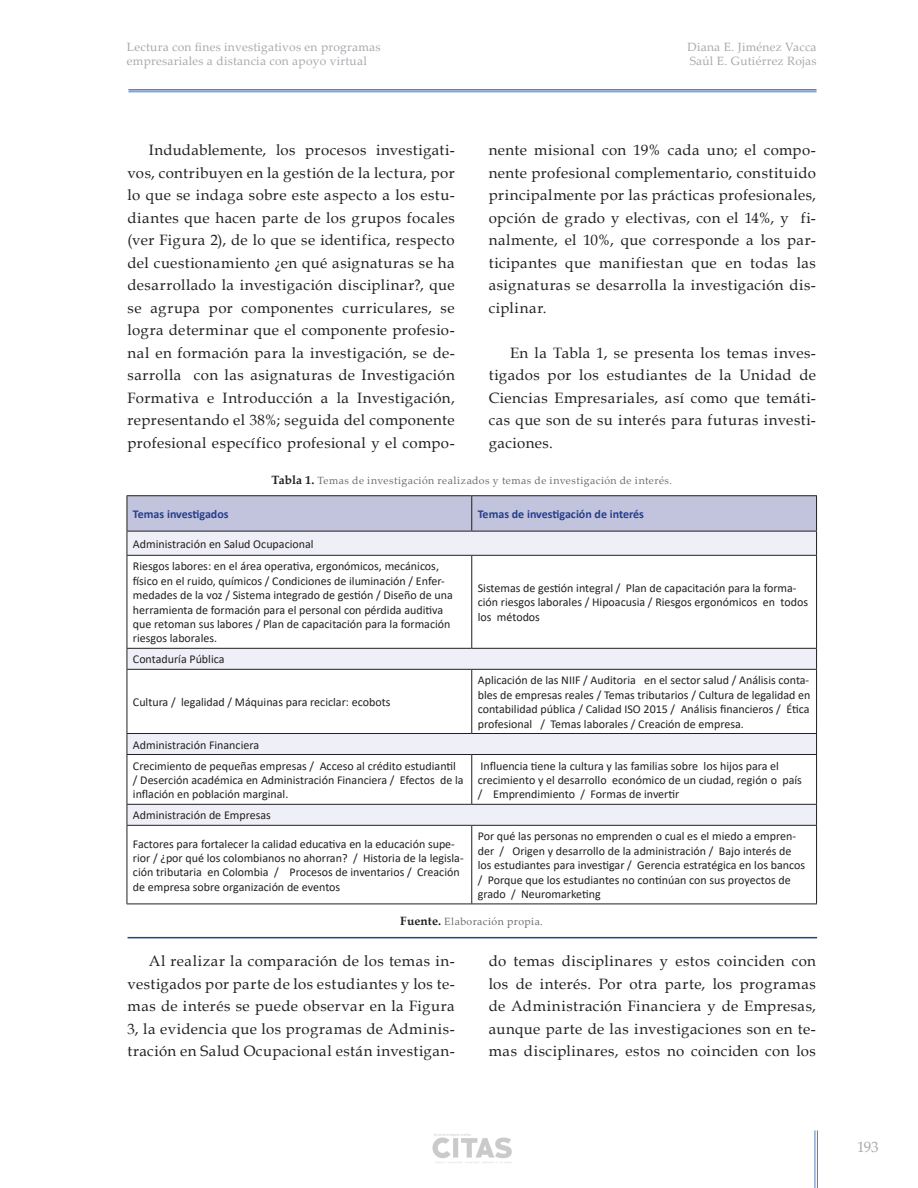
<style>
.page{position:relative;width:918px;height:1188px;background:#fff}
.page>*{position:absolute;margin:0;border:0;box-sizing:border-box;transform-origin:0 0}
.parrafo_texto{font:15px/22.5px "Book Antiqua";letter-spacing:.03em;color:#231f20;text-align:justify}
.t1{font:15px "Palatino Linotype";color:#a8a9ad}
.t2{font:12px/14.4px "Calibri";color:#231f20}
.t3{font:12px/14.4px "Palatino Linotype";letter-spacing:.02em;color:#a8a9ad}
.t4{font:700 12px "Calibri";color:#253f8e}
.t5{font:10.5px "Palatino Linotype";letter-spacing:.045em;color:#6c6d70}
.s1{font-weight:700;font-size:12px;color:#231f20}
</style>
<div class="page">
<hr style="left:128px;top:89px;width:689px;height:2px;background:#507dbf">
<hr style="left:128px;top:92px;width:689px;height:1px;background:#507dbf">
<hr style="left:817px;top:1130px;width:1px;height:58px;background:#507dbf">
<hr style="left:815px;top:1130px;width:1px;height:58px;background:#507dbf">
<img style="left:432px;top:1133px;width:80px;height:31px">
<svg style="left:128px;top:556px;width:688px;height:269px"></svg>
<hr style="left:127px;top:495px;width:345px;height:1px;background:#231f20">
<hr style="left:472px;top:495px;width:345px;height:1px;background:#231f20">
<svg style="left:127px;top:496px;width:690px;height:59px"></svg>
<hr style="left:127px;top:555px;width:345px;height:1px;background:#231f20">
<hr style="left:127px;top:556px;width:1px;height:92px;background:#231f20">
<hr style="left:472px;top:555px;width:345px;height:1px;background:#231f20">
<hr style="left:471px;top:556px;width:1px;height:92px;background:#231f20">
<hr style="left:816px;top:556px;width:1px;height:92px;background:#231f20">
<hr style="left:127px;top:648px;width:345px;height:1px;background:#231f20">
<svg style="left:127px;top:649px;width:1px;height:20px"></svg>
<hr style="left:472px;top:648px;width:345px;height:1px;background:#231f20">
<svg style="left:816px;top:649px;width:1px;height:20px"></svg>
<hr style="left:127px;top:669px;width:345px;height:1px;background:#231f20">
<hr style="left:127px;top:670px;width:1px;height:63px;background:#231f20">
<hr style="left:472px;top:669px;width:345px;height:1px;background:#231f20">
<hr style="left:471px;top:670px;width:1px;height:63px;background:#231f20">
<hr style="left:816px;top:670px;width:1px;height:63px;background:#231f20">
<hr style="left:127px;top:733px;width:345px;height:1px;background:#231f20">
<svg style="left:127px;top:734px;width:1px;height:20px"></svg>
<hr style="left:472px;top:733px;width:345px;height:1px;background:#231f20">
<svg style="left:816px;top:734px;width:1px;height:20px"></svg>
<hr style="left:127px;top:754px;width:345px;height:1px;background:#231f20">
<hr style="left:127px;top:755px;width:1px;height:49px;background:#231f20">
<hr style="left:472px;top:754px;width:345px;height:1px;background:#231f20">
<hr style="left:471px;top:755px;width:1px;height:49px;background:#231f20">
<hr style="left:816px;top:755px;width:1px;height:49px;background:#231f20">
<hr style="left:127px;top:804px;width:345px;height:1px;background:#231f20">
<svg style="left:127px;top:805px;width:1px;height:20px"></svg>
<hr style="left:472px;top:804px;width:345px;height:1px;background:#231f20">
<svg style="left:816px;top:805px;width:1px;height:20px"></svg>
<hr style="left:127px;top:825px;width:345px;height:1px;background:#231f20">
<hr style="left:127px;top:826px;width:1px;height:78px;background:#231f20">
<hr style="left:472px;top:825px;width:345px;height:1px;background:#231f20">
<hr style="left:471px;top:826px;width:1px;height:78px;background:#231f20">
<hr style="left:816px;top:826px;width:1px;height:78px;background:#231f20">
<hr style="left:127px;top:904px;width:345px;height:1px;background:#231f20">
<hr style="left:472px;top:904px;width:345px;height:1px;background:#231f20">
<hr style="left:128px;top:937px;width:689px;height:1px;background:#253f8e">
<p class="t3" style="left:127px;top:39px;width:255px">Lectura con fines investigativos en programas empresariales a distancia con apoyo virtual</p>
<p class="t3" style="left:688px;top:39px;width:131px">Diana E. Jiménez Vacca<br>Saúl E. Gutiérrez Rojas</p>
<p class="parrafo_texto" style="left:128px;top:139px;width:329px;text-indent:21px">Indudablemente, los procesos investigati&shy;vos, contribuyen en la gestión de la lectura, por lo que se indaga sobre este aspecto a los estu&shy;diantes que hacen parte de los grupos focales (ver Figura 2), de lo que se identifica, respecto del cuestionamiento ¿en qué asignaturas se ha desarrollado la investigación disciplinar?, que se agrupa por componentes curriculares, se logra determinar que el componente profesio&shy;nal en formación para la investigación, se de&shy;sarrolla con las asignaturas de Investigación Formativa e Introducción a la Investigación, representando el 38%; seguida del componente profesional específico profesional y el compo-</p>
<p class="parrafo_texto" style="left:489px;top:139px;width:329px">nente misional con 19% cada uno; el compo&shy;nente profesional complementario, constituido principalmente por las prácticas profesionales, opción de grado y electivas, con el 14%, y fi&shy;nalmente, el 10%, que corresponde a los par&shy;ticipantes que manifiestan que en todas las asignaturas se desarrolla la investigación dis&shy;ciplinar.</p>
<p class="parrafo_texto" style="left:489px;top:341px;width:329px;text-indent:21px">En la Tabla 1, se presenta los temas inves&shy;tigados por los estudiantes de la Unidad de Ciencias Empresariales, así como que temáti&shy;cas que son de su interés para futuras investi&shy;gaciones.</p>
<p class="t5" style="left:271px;top:472px;width:402px"><span class="s1">Tabla 1.</span> Temas de investigación realizados y temas de investigación de interés.</p>
<p class="t4" style="left:133px;top:505px;width:97px">Temas investigados</p>
<p class="t4" style="left:478px;top:505px;width:168px">Temas de investigación de interés</p>
<p class="t2" style="left:133px;top:536px;width:182px">Administración en Salud Ocupacional</p>
<p class="t2" style="left:133px;top:559px;width:321px">Riesgos labores: en el área operativa, ergonómicos, mecánicos, físico en el ruido, químicos / Condiciones de iluminación / Enfer&shy;medades de la voz / Sistema integrado de gestión / Diseño de una herramienta de formación para el personal con pérdida auditiva que retoman sus labores / Plan de capacitación para la formación riesgos laborales.</p>
<p class="t2" style="left:478px;top:580px;width:332px">Sistemas de gestión integral / Plan de capacitación para la forma&shy;ción riesgos laborales / Hipoacusia / Riesgos ergonómicos en todos los métodos</p>
<p class="t2" style="left:133px;top:652px;width:93px">Contaduría Pública</p>
<p class="t2" style="left:133px;top:694px;width:259px">Cultura / legalidad / Máquinas para reciclar: ecobots</p>
<p class="t2" style="left:478px;top:673px;width:334px;text-align:justify">Aplicación de las NIIF / Auditoria en el sector salud / Análisis conta&shy;bles de empresas reales / Temas tributarios / Cultura de legalidad en contabilidad pública / Calidad ISO 2015 / Análisis financieros / Ética profesional / Temas laborales / Creación de empresa.</p>
<p class="t2" style="left:133px;top:737px;width:128px">Administración Financiera</p>
<p class="t2" style="left:133px;top:758px;width:332px">Crecimiento de pequeñas empresas / Acceso al crédito estudiantil<br>/ Deserción académica en Administración Financiera / Efectos de la inflación en población marginal.</p>
<p class="t2" style="left:478px;top:758px;width:326px">Influencia tiene la cultura y las familias sobre los hijos para el crecimiento y el desarrollo económico de un ciudad, región o país / Emprendimiento / Formas de invertir</p>
<p class="t2" style="left:133px;top:808px;width:139px">Administración de Empresas</p>
<p class="t2" style="left:133px;top:836px;width:332px">Factores para fortalecer la calidad educativa en la educación supe&shy;rior / ¿por qué los colombianos no ahorran? / Historia de la legisla&shy;ción tributaria en Colombia / Procesos de inventarios / Creación de empresa sobre organización de eventos</p>
<p class="t2" style="left:478px;top:829px;width:329px">Por qué las personas no emprenden o cual es el miedo a empren&shy;der / Origen y desarrollo de la administración / Bajo interés de los estudiantes para investigar / Gerencia estratégica en los bancos / Porque que los estudiantes no continúan con sus proyectos de grado / Neuromarketing</p>
<p class="t5" style="left:400px;top:914px;width:144px"><span class="s1">Fuente.</span> Elaboración propia.</p>
<p class="parrafo_texto" style="left:489px;top:950px;width:329px">do temas disciplinares y estos coinciden con los de interés. Por otra parte, los programas de Administración Financiera y de Empresas, aunque parte de las investigaciones son en te&shy;mas disciplinares, estos no coinciden con los</p>
<p class="parrafo_texto" style="left:128px;top:950px;width:329px;text-indent:21px">Al realizar la comparación de los temas in&shy;vestigados por parte de los estudiantes y los te&shy;mas de interés se puede observar en la Figura 3, la evidencia que los programas de Adminis&shy;tración en Salud Ocupacional están investigan-</p>
<p class="t1" style="left:857px;top:1136px;width:23px">193</p>
</div>
